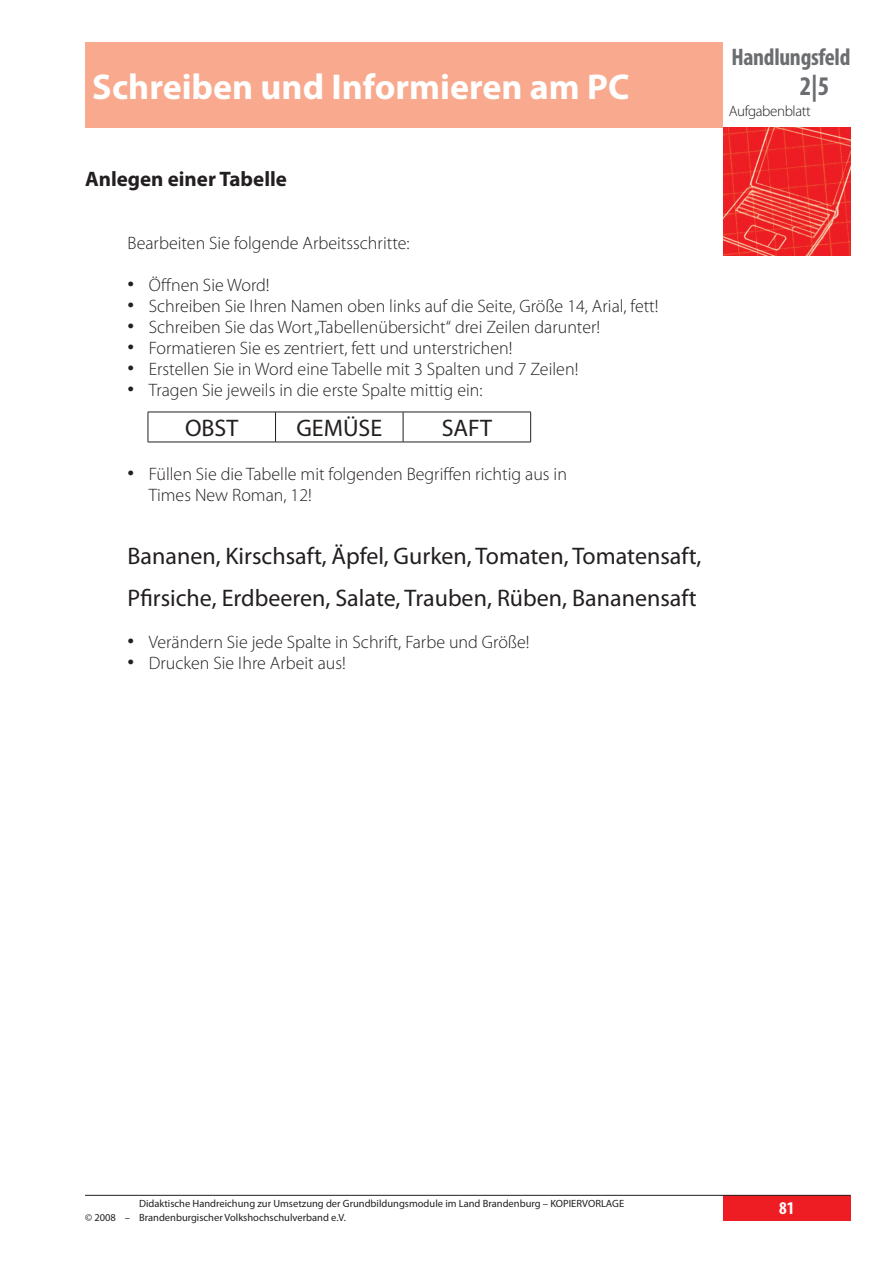
<style>
.page{position:relative;width:893px;height:1263px;background:#fff}
.page>*{position:absolute;margin:0;border:0;box-sizing:border-box;transform-origin:0 0}
.t1{font:700 36px "Myriad Pro";color:#fff}
.t2{font:700 condensed 27px "Myriad Pro";color:#6c6d70}
.t3{font:24px/42px "Myriad Pro";color:#231f20}
.t4{font:700 condensed 24px "Myriad Pro";letter-spacing:-.015em;color:#6c6d70}
.t5{font:700 21px "Myriad Pro";color:#231f20}
.t6{font:300 18px/21px "Myriad Pro";color:#231f20}
.t7{font:700 condensed 18px "Myriad Pro";color:#fff}
.t8{font:300 15px "Myriad Pro";letter-spacing:-.025em;color:#231f20}
.t9{font:10.5px/13.5px "Myriad Pro";color:#231f20}
.s1{font-size:27px}
</style>
<div class="page">
<div style="left:85px;top:43px;width:638px;height:85px;background:#f8a98e"></div>
<div style="left:723px;top:1195px;width:127px;height:25px;background:#ee1d23"></div>
<hr style="left:85px;top:1195px;width:765px;height:1px;background:#231f20">
<img style="left:723px;top:128px;width:127px;height:127px">
<hr style="left:148px;top:412px;width:128px;height:1px;background:#231f20">
<hr style="left:148px;top:412px;width:1px;height:30px;background:#231f20">
<hr style="left:276px;top:412px;width:127px;height:1px;background:#231f20">
<hr style="left:275px;top:412px;width:1px;height:30px;background:#231f20">
<hr style="left:403px;top:412px;width:128px;height:1px;background:#231f20">
<hr style="left:403px;top:412px;width:1px;height:30px;background:#231f20">
<hr style="left:530px;top:412px;width:1px;height:30px;background:#231f20">
<hr style="left:148px;top:442px;width:128px;height:1px;background:#231f20">
<hr style="left:276px;top:442px;width:127px;height:1px;background:#231f20">
<hr style="left:403px;top:442px;width:128px;height:1px;background:#231f20">
<h1 class="t1" style="left:92px;top:63px;width:539px">Schreiben und Informieren am PC</h1>
<p class="t5" style="left:85px;top:165px;width:203px">Anlegen einer Tabelle</p>
<p class="t6" style="left:128px;top:232px;width:284px">Bearbeiten Sie folgende Arbeitsschritte:</p>
<p class="t6" style="left:128px;top:274px;width:144px"><span class="s1">•</span> Öffnen Sie Word!</p>
<p class="t6" style="left:128px;top:295px;width:532px"><span class="s1">•</span> Schreiben Sie Ihren Namen oben links auf die Seite, Größe 14, Arial, fett!</p>
<p class="t6" style="left:128px;top:316px;width:474px"><span class="s1">•</span> Schreiben Sie das Wort „Tabellenübersicht“ drei Zeilen darunter!</p>
<p class="t6" style="left:128px;top:337px;width:387px"><span class="s1">•</span> Formatieren Sie es zentriert, fett und unterstrichen!</p>
<p class="t6" style="left:128px;top:358px;width:452px"><span class="s1">•</span> Erstellen Sie in Word eine Tabelle mit 3 Spalten und 7 Zeilen!</p>
<p class="t6" style="left:128px;top:379px;width:357px"><span class="s1">•</span> Tragen Sie jeweils in die erste Spalte mittig ein:</p>
<h3 class="t3" style="left:185px;top:406px;width:55px">OBST</h3>
<h3 class="t3" style="left:296px;top:406px;width:87px">GEMÜSE</h3>
<h3 class="t3" style="left:442px;top:406px;width:52px">SAFT</h3>
<p class="t6" style="left:149px;top:463px;width:420px;text-indent:-21px"><span class="s1">•</span> Füllen Sie die Tabelle mit folgenden Begriffen richtig aus in<br>Times New Roman, 12!</p>
<h3 class="t3" style="left:128px;top:534px;width:575px">Bananen, Kirschsaft, Äpfel, Gurken, Tomaten, Tomatensaft,<br>Pfirsiche, Erdbeeren, Salate, Trauben, Rüben, Bananensaft</h3>
<p class="t6" style="left:128px;top:631px;width:404px"><span class="s1">•</span> Verändern Sie jede Spalte in Schrift, Farbe und Größe!</p>
<p class="t6" style="left:128px;top:652px;width:220px"><span class="s1">•</span> Drucken Sie Ihre Arbeit aus!</p>
<h3 class="t4" style="left:731px;top:42px;width:121px">Handlungsfeld</h3>
<h2 class="t2" style="left:800px;top:69px;width:31px">2|5</h2>
<p class="t8" style="left:729px;top:102px;width:83px">Aufgabenblatt</p>
<p class="t9" style="left:85px;top:1196px;width:541px;text-indent:54px">Didaktische Handreichung zur Umsetzung der Grundbildungsmodule im Land Brandenburg – KOPIERVORLAGE © 2008 – Brandenburgischer Volkshochschulverband e.V.</p>
<p class="t7" style="left:779px;top:1197px;width:17px">81</p>
</div>
